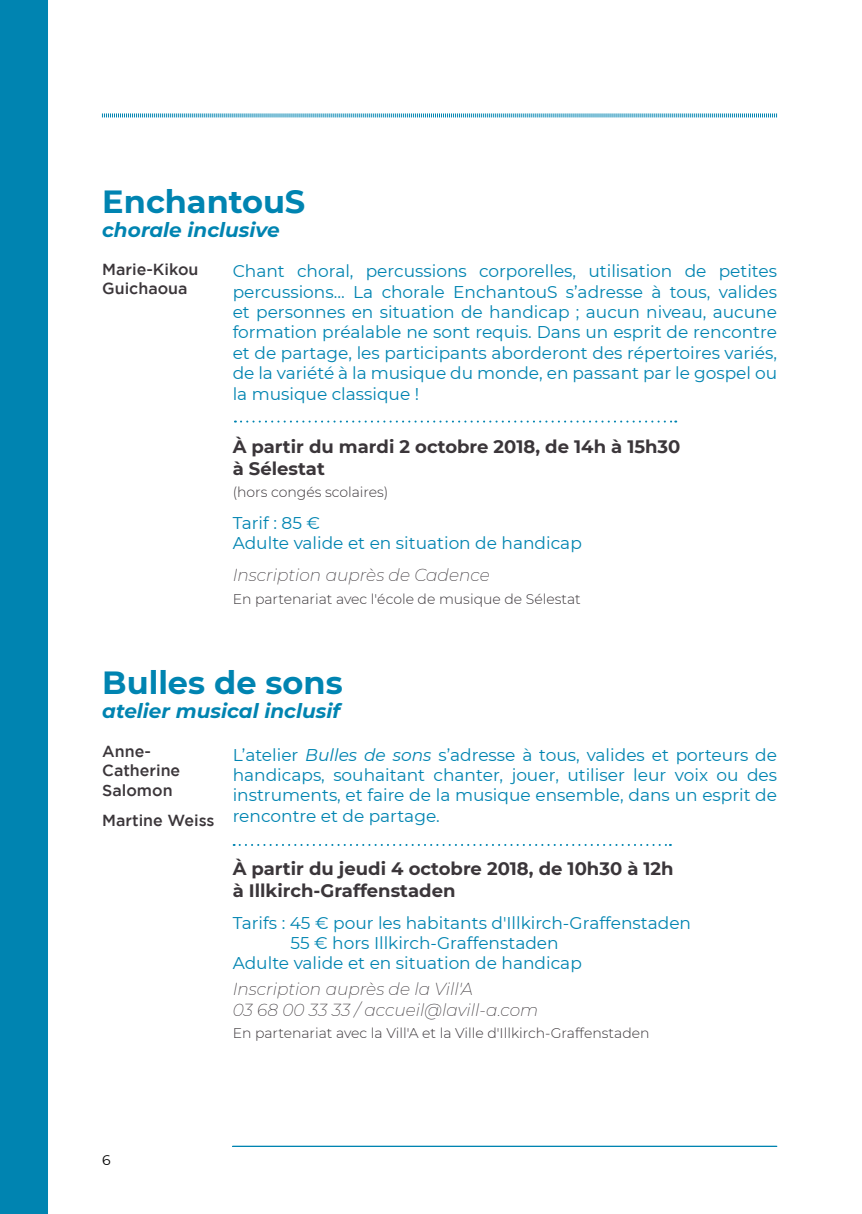
<style>
.page{position:relative;width:862px;height:1214px;background:#fff}
.page>*{position:absolute;margin:0;border:0;box-sizing:border-box;transform-origin:0 0}
.t1{font:700 32px "Montserrat";color:#0084b1}
.t2{font:italic 700 20px "Montserrat";color:#0084b1}
.t3{font:700 18px/21.6px "Montserrat";color:#3b363a}
.t4{font:17px/20.4px "Montserrat";color:#0084b1;text-align:justify}
.t5{font:italic 200 17px/20.4px "Montserrat";color:#3b363a}
.t6{font:500 16px/19.2px "Gotham";color:#3b363a}
.t7{font:300 14px "Montserrat";color:#3b363a}
.t8{font:14px "Montserrat";color:#000}
.s1{font-style:italic}
</style>
<div class="page">
<svg style="left:235px;top:420px;width:441px;height:2px"></svg>
<div style="left:0;top:0;width:48px;height:1213px;background:#0084b1"></div>
<svg style="left:234px;top:844px;width:437px;height:1px"></svg>
<svg style="left:102px;top:113px;width:675px;height:5px;background:#99cddf"></svg>
<svg style="left:232px;top:1145px;width:545px;height:1px"></svg>
<h1 class="t1" style="left:102px;top:178px;width:205px">EnchantouS</h1>
<p class="t2" style="left:102px;top:215px;width:179px">chorale inclusive</p>
<p class="t4" style="left:233px;top:260px;width:546px">Chant choral, percussions corporelles, utilisation de petites percussions… La chorale EnchantouS s’adresse à tous, valides et personnes en situation de handicap ; aucun niveau, aucune formation préalable ne sont requis. Dans un esprit de rencontre et de partage, les participants aborderont des répertoires variés, de la variété à la musique du monde, en passant par le gospel ou la musique classique !</p>
<p class="t3" style="left:233px;top:435px;width:449px">À partir du mardi 2 octobre 2018, de 14h à 15h30 à Sélestat</p>
<p class="t7" style="left:233px;top:482px;width:157px">(hors congés scolaires)</p>
<p class="t4" style="left:233px;top:512px;width:351px">Tarif : 85 €<br>Adulte valide et en situation de handicap</p>
<p class="t5" style="left:233px;top:564px;width:259px">Inscription auprès de Cadence</p>
<p class="t7" style="left:233px;top:589px;width:349px">En partenariat avec l'école de musique de Sélestat</p>
<p class="t6" style="left:102px;top:259px;width:98px">Marie-Kikou<br>Guichaoua</p>
<h1 class="t1" style="left:102px;top:659px;width:242px">Bulles de sons</h1>
<p class="t2" style="left:102px;top:696px;width:239px">atelier musical inclusif</p>
<p class="t4" style="left:233px;top:743px;width:546px">L’atelier <span class="s1">Bulles de sons</span> s’adresse à tous, valides et porteurs de handicaps, souhaitant chanter, jouer, utiliser leur voix ou des instruments, et faire de la musique ensemble, dans un esprit de rencontre et de partage.</p>
<p class="t3" style="left:233px;top:857px;width:442px">À partir du jeudi 4 octobre 2018, de 10h30 à 12h à Illkirch-Graffenstaden</p>
<p class="t4" style="left:233px;top:911px;width:460px">Tarifs : 45 € pour les habitants d'Illkirch-Graffenstaden</p>
<p class="t4" style="left:290px;top:932px;width:270px">55 € hors Illkirch-Graffenstaden</p>
<p class="t4" style="left:233px;top:952px;width:351px">Adulte valide et en situation de handicap</p>
<p class="t5" style="left:233px;top:978px;width:307px">Inscription auprès de la Vill'A<br>03 68 00 33 33 / accueil@lavill-a.com</p>
<p class="t7" style="left:233px;top:1023px;width:418px">En partenariat avec la Vill'A et la Ville d'Illkirch-Graffenstaden</p>
<p class="t6" style="left:102px;top:741px;width:80px">Anne-<br>Catherine<br>Salomon</p>
<p class="t6" style="left:102px;top:810px;width:114px">Martine Weiss</p>
<p class="t8" style="left:102px;top:1150px;width:10px">6</p>
</div>
